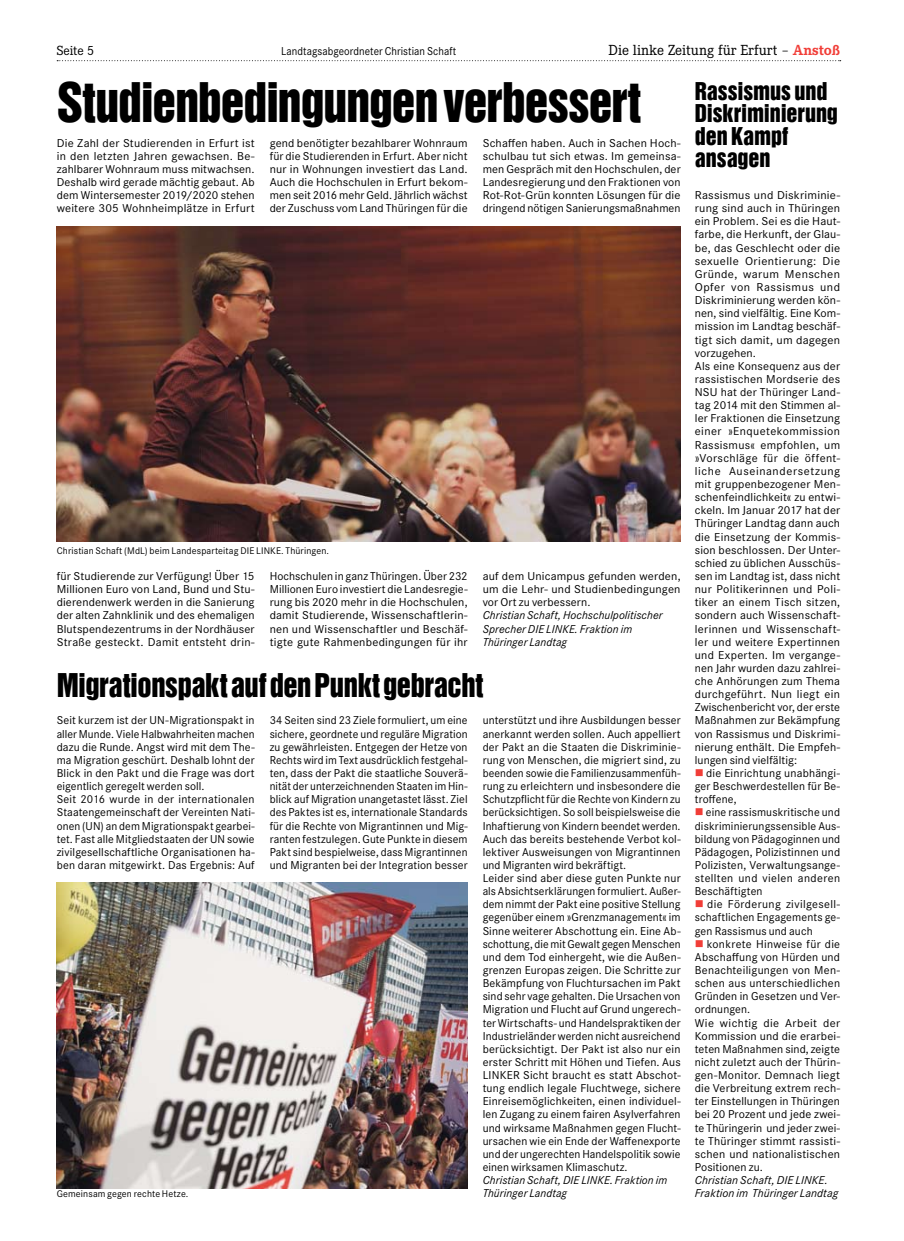
<style>
.page{position:relative;width:904px;height:1241px;background:#fff}
.page>*{position:absolute;margin:0;border:0;box-sizing:border-box;transform-origin:0 0}
.t1{font:50px "Helvetica Inserat Com";letter-spacing:-.02em;color:#000;scale:.95 1}
.t2{font:30px "Helvetica Inserat Com";letter-spacing:-.015em;color:#000;scale:.95 1}
.t3{font:22.5px/22.5px "Helvetica Inserat Com";letter-spacing:-.005em;color:#000}
.t4{font:15.12px "Corporate E";color:#000}
.t5{font:13.75px "Corporate E";letter-spacing:-.005em;color:#000}
.t6{font:11.88px/13.1px "Corporate S";letter-spacing:.01em;color:#000;text-align:justify}
.t7{font:11.88px/13.1px "Corporate S";letter-spacing:.01em;color:#000;scale:1.06 1}
.t8{font:11.88px/13.1px "Corporate S";letter-spacing:.01em;color:#000;text-align:justify;scale:1.05 1}
.t9{font:11.88px/13.1px "Corporate S";letter-spacing:.01em;color:#000;text-align:justify;scale:1.04 1}
.t10{font:italic 11.88px/13.1px "Corporate S";letter-spacing:.005em;color:#000}
.t11{font:11.88px "Corporate S";letter-spacing:.01em;color:#000;scale:.93 1}
.t12{font:10px "Corporate S";letter-spacing:.015em;color:#000}
.s1{font-weight:700;color:#f13d37}
.s2{color:#f13d37}
</style>
<div class="page">
<svg style="left:57px;top:60px;width:783px;height:1px"></svg>
<img style="left:57px;top:226px;width:623px;height:315px">
<img style="left:57px;top:882px;width:410px;height:305px">
<p class="t5" style="left:57px;top:42px;width:39px">Seite 5</p>
<p class="t4" style="left:608px;top:41px;width:233px">Die linke Zeitung für Erfurt – <span class="s1">Anstoß</span></p>
<p class="t11" style="left:281px;top:44px;width:190px">Landtagsabgeordneter Christian Schaft</p>
<h1 class="t1" style="left:57px;top:72px;width:616px">Studienbedingungen verbessert</h1>
<p class="t8" style="left:57px;top:136px;width:190px">Die Zahl der Studierenden in Erfurt ist in den letzten Jahren gewachsen. Be&shy;zahlbarer Wohnraum muss mitwachsen.<br>Deshalb wird gerade mächtig gebaut. Ab dem Wintersemester 2019/2020 stehen weitere 305 Wohnheimplätze in Erfurt</p>
<p class="t9" style="left:270px;top:136px;width:192px">gend benötigter bezahlbarer Wohnraum für die Studierenden in Erfurt. Aber nicht nur in Wohnungen investiert das Land.<br>Auch die Hochschulen in Erfurt bekom&shy;men seit 2016 mehr Geld. Jährlich wächst der Zuschuss vom Land Thüringen für die</p>
<p class="t8" style="left:482px;top:136px;width:190px">Schaffen haben. Auch in Sachen Hoch&shy;schulbau tut sich etwas. Im gemeinsa&shy;men Gespräch mit den Hochschulen, der Landesregierung und den Fraktionen von Rot-Rot-Grün konnten Lösungen für die dringend nötigen Sanierungsmaßnahmen</p>
<p class="t12" style="left:57px;top:544px;width:274px">Christian Schaft (MdL) beim Landesparteitag DIE LINKE. Thüringen.</p>
<p class="t8" style="left:57px;top:569px;width:190px">für Studierende zur Verfügung! Über 15<br>Millionen Euro von Land, Bund und Stu&shy;dierendenwerk werden in die Sanierung der alten Zahnklinik und des ehemaligen Blutspendezentrums in der Nordhäuser Straße gesteckt. Damit entsteht drin-</p>
<p class="t6" style="left:270px;top:569px;width:199px">Hochschulen in ganz Thüringen. Über 232<br>Millionen Euro investiert die Landesregie&shy;rung bis 2020 mehr in die Hochschulen, damit Studierende, Wissenschaftlerin&shy;nen und Wissenschaftler und Beschäf&shy;tigte gute Rahmenbedingungen für ihr</p>
<p class="t8" style="left:482px;top:569px;width:190px">auf dem Unicampus gefunden werden, um die Lehr- und Studienbedingungen vor Ort zu verbessern.</p>
<p class="t10" style="left:482px;top:609px;width:181px">Christian Schaft, Hochschulpolitischer<br>Sprecher DIE LINKE. Fraktion im<br>Thüringer Landtag</p>
<h2 class="t2" style="left:57px;top:667px;width:450px">Migrationspakt auf den Punkt gebracht</h2>
<p class="t6" style="left:57px;top:714px;width:199px;text-align:left">Seit kurzem ist der UN-Migrationspakt in aller Munde. Viele Halbwahrheiten machen dazu die Runde. Angst wird mit dem The&shy;ma Migration geschürt. Deshalb lohnt der Blick in den Pakt und die Frage was dort eigentlich geregelt werden soll.<br>Seit 2016 wurde in der internationalen Staatengemeinschaft der Vereinten Nati&shy;onen (UN) an dem Migrationspakt gearbei&shy;tet. Fast alle Mitgliedstaaten der UN sowie zivilgesellschaftliche Organisationen ha&shy;ben daran mitgewirkt. Das Ergebnis: Auf</p>
<p class="t6" style="left:270px;top:714px;width:199px">34 Seiten sind 23 Ziele formuliert, um eine sichere, geordnete und reguläre Migration zu gewährleisten. Entgegen der Hetze von Rechts wird im Text ausdrücklich festgehal&shy;ten, dass der Pakt die staatliche Souverä&shy;nität der unterzeichnenden Staaten im Hin&shy;blick auf Migration unangetastet lässt. Ziel des Paktes ist es, internationale Standards für die Rechte von Migrantinnen und Mig&shy;ranten festzulegen. Gute Punkte in diesem Pakt sind bespielweise, dass Migrantinnen und Migranten bei der Integration besser</p>
<p class="t6" style="left:482px;top:714px;width:199px;text-align:left">unterstützt und ihre Ausbildungen besser anerkannt werden sollen. Auch appelliert der Pakt an die Staaten die Diskriminie&shy;rung von Menschen, die migriert sind, zu beenden sowie die Familienzusammenfüh&shy;rung zu erleichtern und insbesondere die Schutzpflicht für die Rechte von Kindern zu berücksichtigen. So soll beispielsweise die Inhaftierung von Kindern beendet werden.<br>Auch das bereits bestehende Verbot kol&shy;lektiver Ausweisungen von Migrantinnen und Migranten wird bekräftigt.<br>Leider sind aber diese guten Punkte nur als Absichtserklärungen formuliert. Außer&shy;dem nimmt der Pakt eine positive Stellung gegenüber einem »Grenzmanagement« im Sinne weiterer Abschottung ein. Eine Ab&shy;schottung, die mit Gewalt gegen Menschen und dem Tod einhergeht, wie die Außen&shy;grenzen Europas zeigen. Die Schritte zur Bekämpfung von Fluchtursachen im Pakt sind sehr vage gehalten. Die Ursachen von Migration und Flucht auf Grund ungerech&shy;ter Wirtschafts- und Handelspraktiken der Industrieländer werden nicht ausreichend berücksichtigt. Der Pakt ist also nur ein erster Schritt mit Höhen und Tiefen. Aus LINKER Sicht braucht es statt Abschot&shy;tung endlich legale Fluchtwege, sichere Einreisemöglichkeiten, einen individuel&shy;len Zugang zu einem fairen Asylverfahren und wirksame Maßnahmen gegen Flucht&shy;ursachen wie ein Ende der Waffenexporte und der ungerechten Handelspolitik sowie einen wirksamen Klimaschutz.</p>
<p class="t10" style="left:482px;top:1173px;width:186px">Christian Schaft, DIE LINKE. Fraktion im<br>Thüringer Landtag</p>
<p class="t12" style="left:57px;top:1187px;width:133px">Gemeinsam gegen rechte Hetze.</p>
<h3 class="t3" style="left:694px;top:80px;width:145px">Rassismus und<br>Diskriminierung den Kampf ansagen</h3>
<p class="t7" style="left:694px;top:189px;width:139px">Rassismus und Diskriminie&shy;rung sind auch in Thüringen ein Problem. Sei es die Haut&shy;farbe, die Herkunft, der Glau&shy;be, das Geschlecht oder die sexuelle Orientierung: Die<br>Gründe, warum Menschen<br>Opfer von Rassismus und<br>Diskriminierung werden kön&shy;nen, sind vielfältig. Eine Kom&shy;mission im Landtag beschäf&shy;tigt sich damit, um dagegen vorzugehen.<br>Als eine Konsequenz aus der rassistischen Mordserie des<br>NSU hat der Thüringer Land&shy;tag 2014 mit den Stimmen al&shy;ler Fraktionen die Einsetzung einer »Enquetekommission<br>Rassismus« empfohlen, um »Vorschläge für die öffent&shy;liche Auseinandersetzung mit gruppenbezogener Men&shy;schenfeindlichkeit« zu entwi&shy;ckeln. Im Januar 2017 hat der<br>Thüringer Landtag dann auch die Einsetzung der Kommis&shy;sion beschlossen. Der Unter&shy;schied zu üblichen Ausschüs&shy;sen im Landtag ist, dass nicht nur Politikerinnen und Poli&shy;tiker an einem Tisch sitzen, sondern auch Wissenschaft&shy;lerinnen und Wissenschaft&shy;ler und weitere Expertinnen und Experten. Im vergange&shy;nen Jahr wurden dazu zahlrei&shy;che Anhörungen zum Thema durchgeführt. Nun liegt ein<br>Zwischenbericht vor, der erste<br>Maßnahmen zur Bekämpfung von Rassismus und Diskrimi&shy;nierung enthält. Die Empfeh&shy;lungen sind vielfältig:</p>
<p class="t6" style="left:694px;top:766px;width:147px"><span class="s2">■</span> die Einrichtung unabhängi&shy;ger Beschwerdestellen für Be&shy;troffene,</p>
<p class="t6" style="left:694px;top:805px;width:147px"><span class="s2">■</span> eine rassismuskritische und diskriminierungssensible Aus&shy;bildung von Pädagoginnen und Pädagogen, Polizistinnen und Polizisten, Verwaltungsange&shy;stellten und vielen anderen Beschäftigten</p>
<p class="t6" style="left:694px;top:897px;width:147px"><span class="s2">■</span> die Förderung zivilgesell&shy;schaftlichen Engagements ge&shy;gen Rassismus und auch</p>
<p class="t6" style="left:694px;top:937px;width:147px;text-align:left"><span class="s2">■</span> konkrete Hinweise für die<br>Abschaffung von Hürden und<br>Benachteiligungen von Men&shy;schen aus unterschiedlichen<br>Gründen in Gesetzen und Ver&shy;ordnungen.<br>Wie wichtig die Arbeit der<br>Kommission und die erarbei&shy;teten Maßnahmen sind, zeigte nicht zuletzt auch der Thürin&shy;gen-Monitor. Demnach liegt die Verbreitung extrem rech&shy;ter Einstellungen in Thüringen bei 20 Prozent und jede zwei&shy;te Thüringerin und jeder zwei&shy;te Thüringer stimmt rassisti&shy;schen und nationalistischen<br>Positionen zu.</p>
<p class="t10" style="left:694px;top:1173px;width:145px">Christian Schaft, DIE LINKE.<br>Fraktion im Thüringer Landtag</p>
</div>
